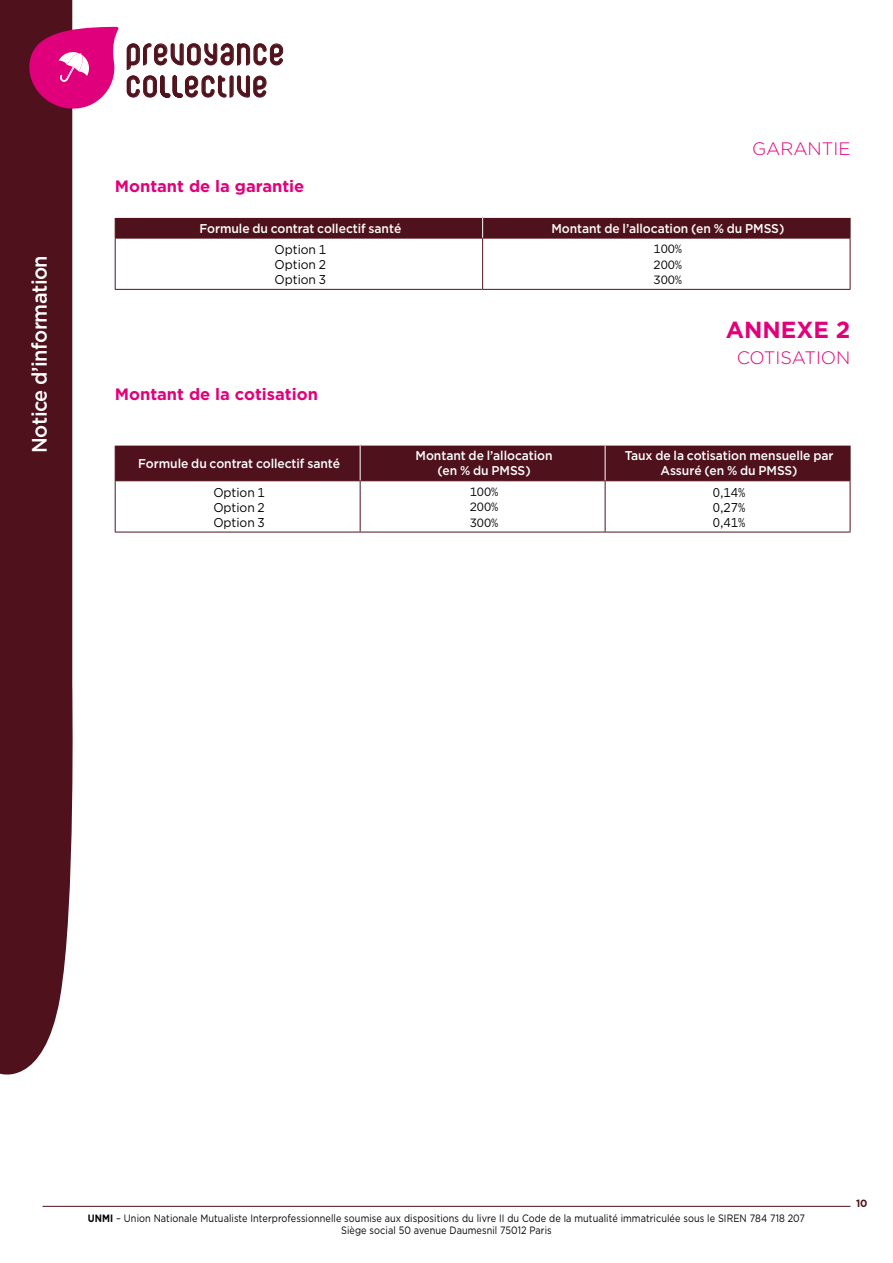
<style>
.page{position:relative;width:893px;height:1263px;background:#fff}
.page>*{position:absolute;margin:0;border:0;box-sizing:border-box;transform-origin:0 0}
.t1{font:39.15px/32.1px "Corpus Care";letter-spacing:.05em;color:#50131d}
.t2{font:700 23.25px "Gotham";color:#e2007a}
.t3{font:500 21px "Gotham";letter-spacing:-.025em;color:#fff;scale:.95 1}
.t4{font:300 18px "Gotham";color:#e2007a}
.t5{font:700 16.5px "Gotham";color:#e2007a}
.t6{font:500 12.75px/15px "Gotham";letter-spacing:-.005em;color:#fff;text-align:center;scale:.95 1}
.t7{font:12.75px/15px "Gotham";letter-spacing:-.005em;color:#000;text-align:justify;scale:.95 1}
.t8{font:12px/15.3px "Gotham";letter-spacing:-.005em;color:#000;text-align:justify}
.t9{font:10.65px/12px "Gotham";letter-spacing:.01em;color:#000;text-align:center;scale:.86 1}
.t10{font:700 10.5px "Gotham";color:#4f121c;scale:.95 1}
.s1{font-weight:700}
</style>
<div class="page">
<div style="left:0;top:0;width:73px;height:1075px;background:#4f121c"></div>
<hr style="left:43px;top:1206px;width:807px;height:1px;background:#4f121c">
<svg style="left:29px;top:26px;width:255px;height:84px"></svg>
<hr style="left:482px;top:238px;width:1px;height:51px;background:#4f121c">
<hr style="left:115px;top:238px;width:1px;height:51px;background:#4f121c">
<hr style="left:850px;top:238px;width:1px;height:51px;background:#4f121c">
<hr style="left:115px;top:289px;width:368px;height:1px;background:#4f121c">
<hr style="left:483px;top:289px;width:367px;height:1px;background:#4f121c">
<hr style="left:115px;top:238px;width:368px;height:1px;background:#4f121c">
<hr style="left:483px;top:238px;width:367px;height:1px;background:#4f121c">
<svg style="left:115px;top:216px;width:736px;height:22px;background:#5e262f"></svg>
<div style="left:116px;top:446px;width:734px;height:34px;background:#4f121c"></div>
<hr style="left:850px;top:446px;width:1px;height:34px;background:#4f121c">
<hr style="left:115px;top:481px;width:1px;height:51px;background:#4f121c">
<hr style="left:850px;top:481px;width:1px;height:51px;background:#4f121c">
<hr style="left:115px;top:446px;width:1px;height:34px;background:#4f121c">
<hr style="left:360px;top:481px;width:1px;height:51px;background:#4f121c">
<hr style="left:605px;top:481px;width:1px;height:51px;background:#4f121c">
<hr style="left:115px;top:532px;width:245px;height:1px;background:#4f121c">
<hr style="left:360px;top:532px;width:245px;height:1px;background:#4f121c">
<hr style="left:605px;top:532px;width:245px;height:1px;background:#4f121c">
<hr style="left:115px;top:480px;width:245px;height:1px;background:#4f121c">
<hr style="left:360px;top:480px;width:245px;height:1px;background:#4f121c">
<hr style="left:605px;top:480px;width:245px;height:1px;background:#4f121c">
<hr style="left:360px;top:446px;width:1px;height:34px;background:#fff">
<hr style="left:605px;top:446px;width:1px;height:34px;background:#fff">
<h3 class="t3" style="left:27px;top:453px;width:210px;rotate:-90deg">Notice d’information</h3>
<h1 class="t1" style="left:127px;top:39px;width:159px">prevoyance collective</h1>
<h3 class="t4" style="left:752px;top:139px;width:100px">GARANTIE</h3>
<p class="t5" style="left:115px;top:176px;width:191px">Montant de la garantie</p>
<p class="t6" style="left:199px;top:220px;width:214px">Formule du contrat collectif santé</p>
<p class="t6" style="left:551px;top:220px;width:247px">Montant de l’allocation (en % du PMSS)</p>
<p class="t7" style="left:275px;top:242px;width:56px">Option 1<br>Option 2<br>Option 3</p>
<p class="t8" style="left:653px;top:241px;width:30px">100% 200% 300%</p>
<h2 class="t2" style="left:726px;top:317px;width:126px">ANNEXE 2</h2>
<h3 class="t4" style="left:737px;top:347px;width:115px">COTISATION</h3>
<p class="t5" style="left:115px;top:385px;width:205px">Montant de la cotisation</p>
<p class="t6" style="left:138px;top:455px;width:214px">Formule du contrat collectif santé</p>
<p class="t6" style="left:416px;top:448px;width:146px">Montant de l’allocation (en % du PMSS)</p>
<p class="t6" style="left:625px;top:448px;width:221px">Taux de la cotisation mensuelle par<br>Assuré (en % du PMSS)</p>
<p class="t7" style="left:213px;top:484px;width:56px">Option 1<br>Option 2<br>Option 3</p>
<p class="t8" style="left:470px;top:484px;width:30px">100% 200% 300%</p>
<p class="t7" style="left:713px;top:484px;width:36px">0,14% 0,27% 0,41%</p>
<p class="t9" style="left:88px;top:1212px;width:835px"><span class="s1">UNMI</span> – Union Nationale Mutualiste Interprofessionnelle soumise aux dispositions du livre II du Code de la mutualité immatriculée sous le SIREN 784 718 207<br>Siège social 50 avenue Daumesnil 75012 Paris</p>
<p class="t10" style="left:856px;top:1197px;width:14px">10</p>
</div>
